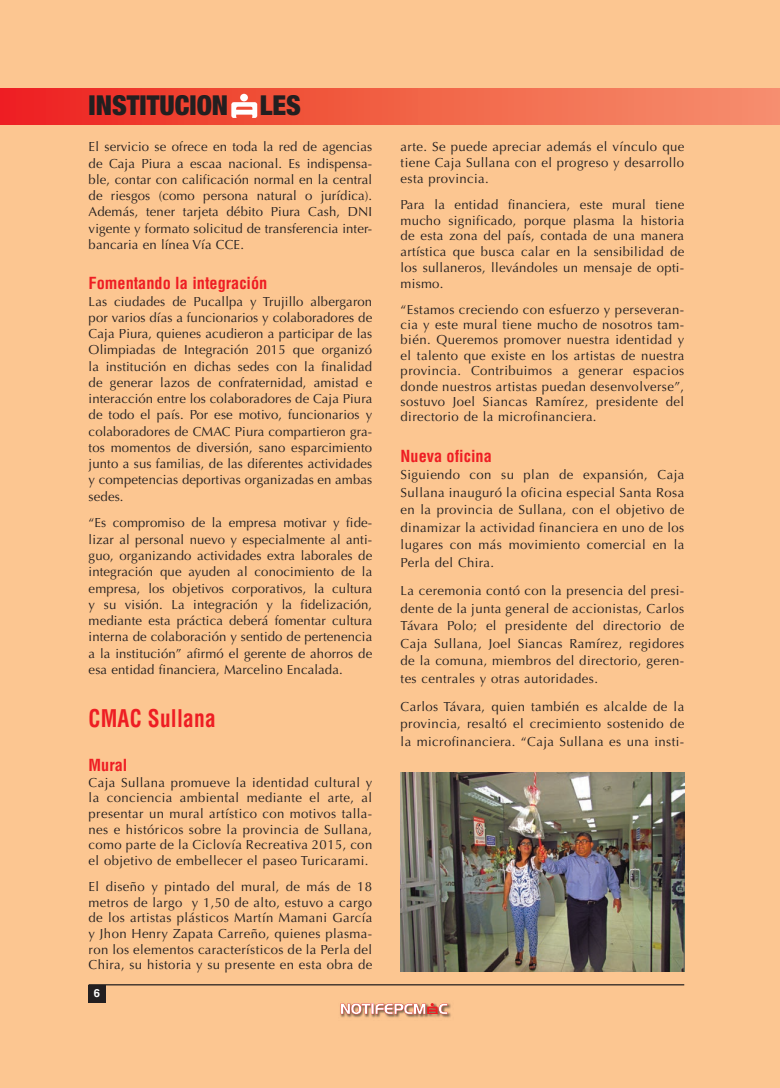
<style>
.page{position:relative;width:780px;height:1088px;background:#fff}
.page>*{position:absolute;margin:0;border:0;box-sizing:border-box;transform-origin:0 0}
.t1{font:900 condensed 27.5px "Helvetica Neue LT Std";color:#231f20}
.t2{font:700 condensed 23.75px "Helvetica LT Std";letter-spacing:.01em;color:#ee1d23;scale:.9 1}
.t3{font:700 condensed 16.25px "Helvetica LT Std";color:#ee1d23}
.t4{font:13.12px/16.2px "Optima LT Std";letter-spacing:.03em;color:#231f20;text-align:justify}
.t5{font:700 11.25px "Helvetica LT Std";color:#fff}
</style>
<div class="page">
<div style="left:762px;top:0;width:18px;height:1088px;background:#fcc691"></div>
<div style="left:0;top:0;width:774px;height:1088px;background:#fcc691"></div>
<div style="left:0;top:89px;width:780px;height:35px;background:linear-gradient(to right,#ed251e,#f5946d)"></div>
<svg style="left:231px;top:102px;width:26px;height:16px"></svg>
<div style="left:240px;top:94px;width:8px;height:7px;background:#fff;border-radius:50%"></div>
<div style="left:89px;top:985px;width:17px;height:17px;background:#231f20"></div>
<hr style="left:89px;top:984px;width:595px;height:1px;background:#231f20">
<img style="left:340px;top:1003px;width:111px;height:15px">
<svg style="left:340px;top:1003px;width:107px;height:11px"></svg>
<img style="left:400px;top:772px;width:284px;height:199px">
<h1 class="t1" style="left:89px;top:89px;width:214px">INSTITUCION LES</h1>
<p class="t4" style="left:89px;top:139px;width:285px">El servicio se ofrece en toda la red de agencias de Caja Piura a escaa nacional. Es indispensa&shy;ble, contar con calificación normal en la central de riesgos (como persona natural o jurídica).<br>Además, tener tarjeta débito Piura Cash, DNI vigente y formato solicitud de transferencia inter&shy;bancaria en línea Vía CCE.</p>
<p class="t3" style="left:89px;top:273px;width:180px">Fomentando la integración</p>
<p class="t4" style="left:89px;top:293px;width:285px">Las ciudades de Pucallpa y Trujillo albergaron por varios días a funcionarios y colaboradores de Caja Piura, quienes acudieron a participar de las Olimpiadas de Integración 2015 que organizó la institución en dichas sedes con la finalidad de generar lazos de confraternidad, amistad e interacción entre los colaboradores de Caja Piura de todo el país. Por ese motivo, funcionarios y colaboradores de CMAC Piura compartieron gra&shy;tos momentos de diversión, sano esparcimiento junto a sus familias, de las diferentes actividades y competencias deportivas organizadas en ambas sedes.</p>
<p class="t4" style="left:89px;top:515px;width:285px">“Es compromiso de la empresa motivar y fide&shy;lizar al personal nuevo y especialmente al anti&shy;guo, organizando actividades extra laborales de integración que ayuden al conocimiento de la empresa, los objetivos corporativos, la cultura y su visión. La integración y la fidelización, mediante esta práctica deberá fomentar cultura interna de colaboración y sentido de pertenencia a la institución” afirmó el gerente de ahorros de esa entidad financiera, Marcelino Encalada.</p>
<h2 class="t2" style="left:89px;top:703px;width:143px">CMAC Sullana</h2>
<p class="t3" style="left:89px;top:755px;width:40px">Mural</p>
<p class="t4" style="left:89px;top:774px;width:285px;line-height:15.6px">Caja Sullana promueve la identidad cultural y la conciencia ambiental mediante el arte, al presentar un mural artístico con motivos talla&shy;nes e históricos sobre la provincia de Sullana, como parte de la Ciclovía Recreativa 2015, con el objetivo de embellecer el paseo Turicarami.</p>
<p class="t4" style="left:89px;top:879px;width:285px;line-height:15.6px">El diseño y pintado del mural, de más de 18 metros de largo y 1,50 de alto, estuvo a cargo de los artistas plásticos Martín Mamani García y Jhon Henry Zapata Carreño, quienes plasma&shy;ron los elementos característicos de la Perla del Chira, su historia y su presente en esta obra de</p>
<p class="t5" style="left:94px;top:986px;width:8px">6</p>
<p class="t4" style="left:400px;top:139px;width:285px;line-height:15.6px">arte. Se puede apreciar además el vínculo que tiene Caja Sullana con el progreso y desarrollo esta provincia.</p>
<p class="t4" style="left:400px;top:197px;width:285px;line-height:15.8px">Para la entidad financiera, este mural tiene mucho significado, porque plasma la historia de esta zona del país, contada de una manera artística que busca calar en la sensibilidad de los sullaneros, llevándoles un mensaje de opti&shy;mismo.</p>
<p class="t4" style="left:400px;top:302px;width:285px;line-height:15.4px">“Estamos creciendo con esfuerzo y perseveran&shy;cia y este mural tiene mucho de nosotros tam&shy;bién. Queremos promover nuestra identidad y el talento que existe en los artistas de nuestra provincia. Contribuimos a generar espacios donde nuestros artistas puedan desenvolverse”, sostuvo Joel Siancas Ramírez, presidente del directorio de la microfinanciera.</p>
<p class="t3" style="left:400px;top:446px;width:93px">Nueva oficina</p>
<p class="t4" style="left:400px;top:466px;width:285px;line-height:17.5px">Siguiendo con su plan de expansión, Caja Sullana inauguró la oficina especial Santa Rosa en la provincia de Sullana, con el objetivo de dinamizar la actividad financiera en uno de los lugares con más movimiento comercial en la Perla del Chira.</p>
<p class="t4" style="left:400px;top:582px;width:285px;line-height:17.5px">La ceremonia contó con la presencia del presi&shy;dente de la junta general de accionistas, Carlos Távara Polo; el presidente del directorio de Caja Sullana, Joel Siancas Ramírez, regidores de la comuna, miembros del directorio, geren&shy;tes centrales y otras autoridades.</p>
<p class="t4" style="left:400px;top:697px;width:285px;line-height:17.5px">Carlos Távara, quien también es alcalde de la provincia, resaltó el crecimiento sostenido de la microfinanciera. “Caja Sullana es una insti-</p>
</div>
